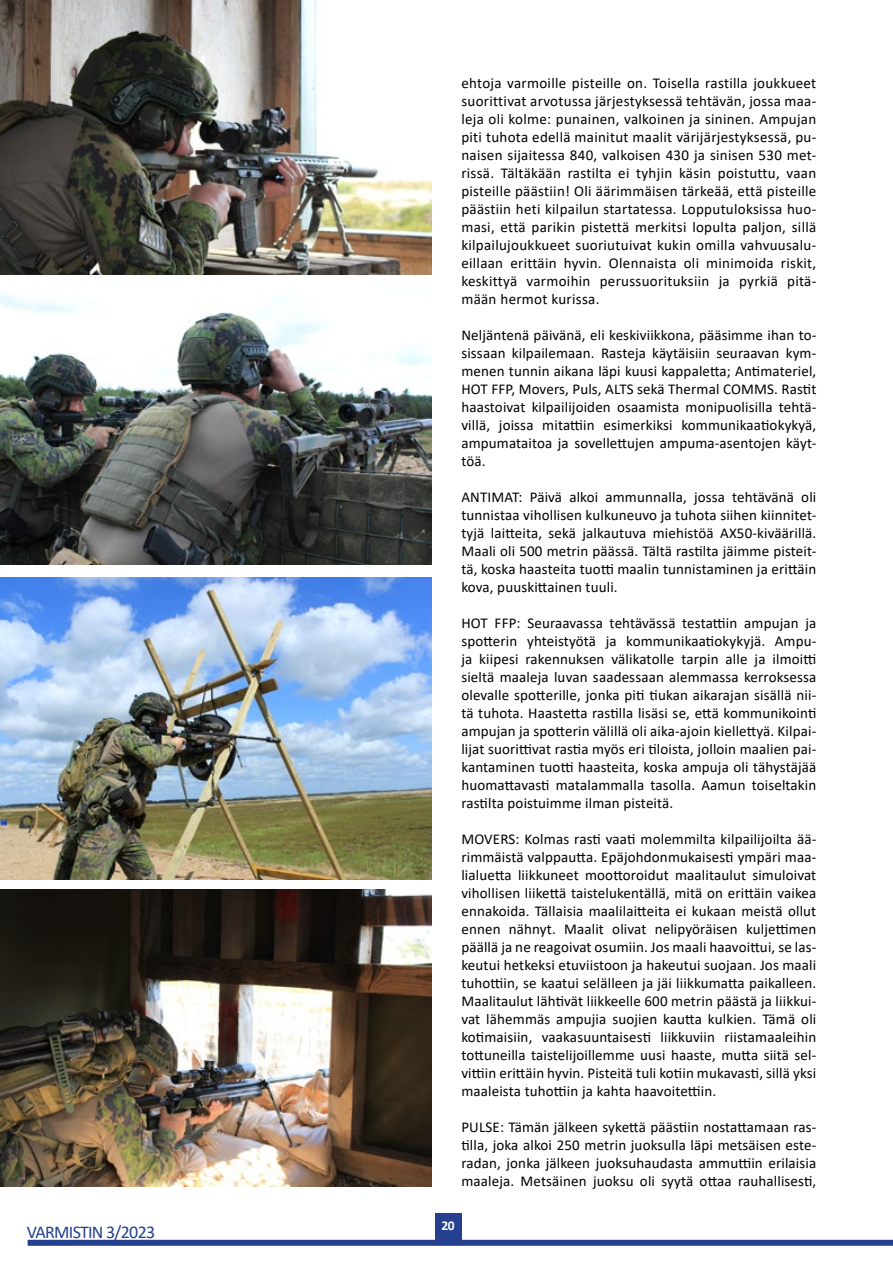
<style>
.page{position:relative;width:893px;height:1263px;background:#fff}
.page>*{position:absolute;margin:0;border:0;box-sizing:border-box;transform-origin:0 0}
.t1{font:18px "Calibri";letter-spacing:-.04em;color:#24408f}
.t2{font:15px/18px "Calibri";letter-spacing:.01em;color:#000;text-align:justify}
.t3{font:700 13.5px "Calibri";color:#fff}
</style>
<div class="page">
<div style="left:28px;top:1240px;width:865px;height:6px;background:#24408f"></div>
<div style="left:435px;top:1214px;width:26px;height:27px;background:#24408f"></div>
<img style="left:0;top:0;width:432px;height:274px">
<img style="left:0;top:292px;width:432px;height:273px">
<img style="left:0;top:577px;width:432px;height:302px">
<img style="left:0;top:890px;width:432px;height:296px">
<p class="t1" style="left:27px;top:1220px;width:130px">VARMISTIN 3/2023</p>
<p class="t2" style="left:461px;top:73px;width:357px">ehtoja varmoille pisteille on. Toisella rastilla joukkueet suorittivat arvotussa järjestyksessä tehtävän, jossa maa&shy;leja oli kolme: punainen, valkoinen ja sininen. Ampujan piti tuhota edellä mainitut maalit värijärjestyksessä, pu&shy;naisen sijaitessa 840, valkoisen 430 ja sinisen 530 met&shy;rissä. Tältäkään rastilta ei tyhjin käsin poistuttu, vaan pisteille päästiin! Oli äärimmäisen tärkeää, että pisteille päästiin heti kilpailun startatessa. Lopputuloksissa huo&shy;masi, että parikin pistettä merkitsi lopulta paljon, sillä kilpailujoukkueet suoriutuivat kukin omilla vahvuusalu&shy;eillaan erittäin hyvin. Olennaista oli minimoida riskit, keskittyä varmoihin perussuorituksiin ja pyrkiä pitä&shy;mään hermot kurissa.</p>
<p class="t2" style="left:461px;top:325px;width:357px">Neljäntenä päivänä, eli keskiviikkona, pääsimme ihan to&shy;sissaan kilpailemaan. Rasteja käytäisiin seuraavan kym&shy;menen tunnin aikana läpi kuusi kappaletta; Antimateriel, HOT FFP, Movers, Puls, ALTS sekä Thermal COMMS. Rastit haastoivat kilpailijoiden osaamista monipuolisilla tehtä&shy;villä, joissa mitattiin esimerkiksi kommunikaatiokykyä, ampumataitoa ja sovellettujen ampuma-asentojen käyt&shy;töä.</p>
<p class="t2" style="left:461px;top:487px;width:357px">ANTIMAT: Päivä alkoi ammunnalla, jossa tehtävänä oli tunnistaa vihollisen kulkuneuvo ja tuhota siihen kiinnitet&shy;tyjä laitteita, sekä jalkautuva miehistöä AX50-kiväärillä.<br>Maali oli 500 metrin päässä. Tältä rastilta jäimme pisteit&shy;tä, koska haasteita tuotti maalin tunnistaminen ja erittäin kova, puuskittainen tuuli.</p>
<p class="t2" style="left:461px;top:613px;width:357px">HOT FFP: Seuraavassa tehtävässä testattiin ampujan ja spotterin yhteistyötä ja kommunikaatiokykyjä. Ampu&shy;ja kiipesi rakennuksen välikatolle tarpin alle ja ilmoitti sieltä maaleja luvan saadessaan alemmassa kerroksessa olevalle spotterille, jonka piti tiukan aikarajan sisällä nii&shy;tä tuhota. Haastetta rastilla lisäsi se, että kommunikointi ampujan ja spotterin välillä oli aika-ajoin kiellettyä. Kilpai&shy;lijat suorittivat rastia myös eri tiloista, jolloin maalien pai&shy;kantaminen tuotti haasteita, koska ampuja oli tähystäjää huomattavasti matalammalla tasolla. Aamun toiseltakin rastilta poistuimme ilman pisteitä.</p>
<p class="t2" style="left:461px;top:829px;width:356px">MOVERS: Kolmas rasti vaati molemmilta kilpailijoilta ää&shy;rimmäistä valppautta. Epäjohdonmukaisesti ympäri maa&shy;lialuetta liikkuneet moottoroidut maalitaulut simuloivat vihollisen liikettä taistelukentällä, mitä on erittäin vaikea ennakoida. Tällaisia maalilaitteita ei kukaan meistä ollut ennen nähnyt. Maalit olivat nelipyöräisen kuljettimen päällä ja ne reagoivat osumiin. Jos maali haavoittui, se las&shy;keutui hetkeksi etuviistoon ja hakeutui suojaan. Jos maali tuhottiin, se kaatui selälleen ja jäi liikkumatta paikalleen.<br>Maalitaulut lähtivät liikkeelle 600 metrin päästä ja liikkui&shy;vat lähemmäs ampujia suojien kautta kulkien. Tämä oli kotimaisiin, vaakasuuntaisesti liikkuviin riistamaaleihin tottuneilla taistelijoillemme uusi haaste, mutta siitä sel&shy;vittiin erittäin hyvin. Pisteitä tuli kotiin mukavasti, sillä yksi maaleista tuhottiin ja kahta haavoitettiin.</p>
<p class="t2" style="left:461px;top:1117px;width:356px">PULSE: Tämän jälkeen sykettä päästiin nostattamaan ras&shy;tilla, joka alkoi 250 metrin juoksulla läpi metsäisen este&shy;radan, jonka jälkeen juoksuhaudasta ammuttiin erilaisia maaleja. Metsäinen juoksu oli syytä ottaa rauhallisesti,</p>
<p class="t3" style="left:441px;top:1216px;width:15px">20</p>
</div>
